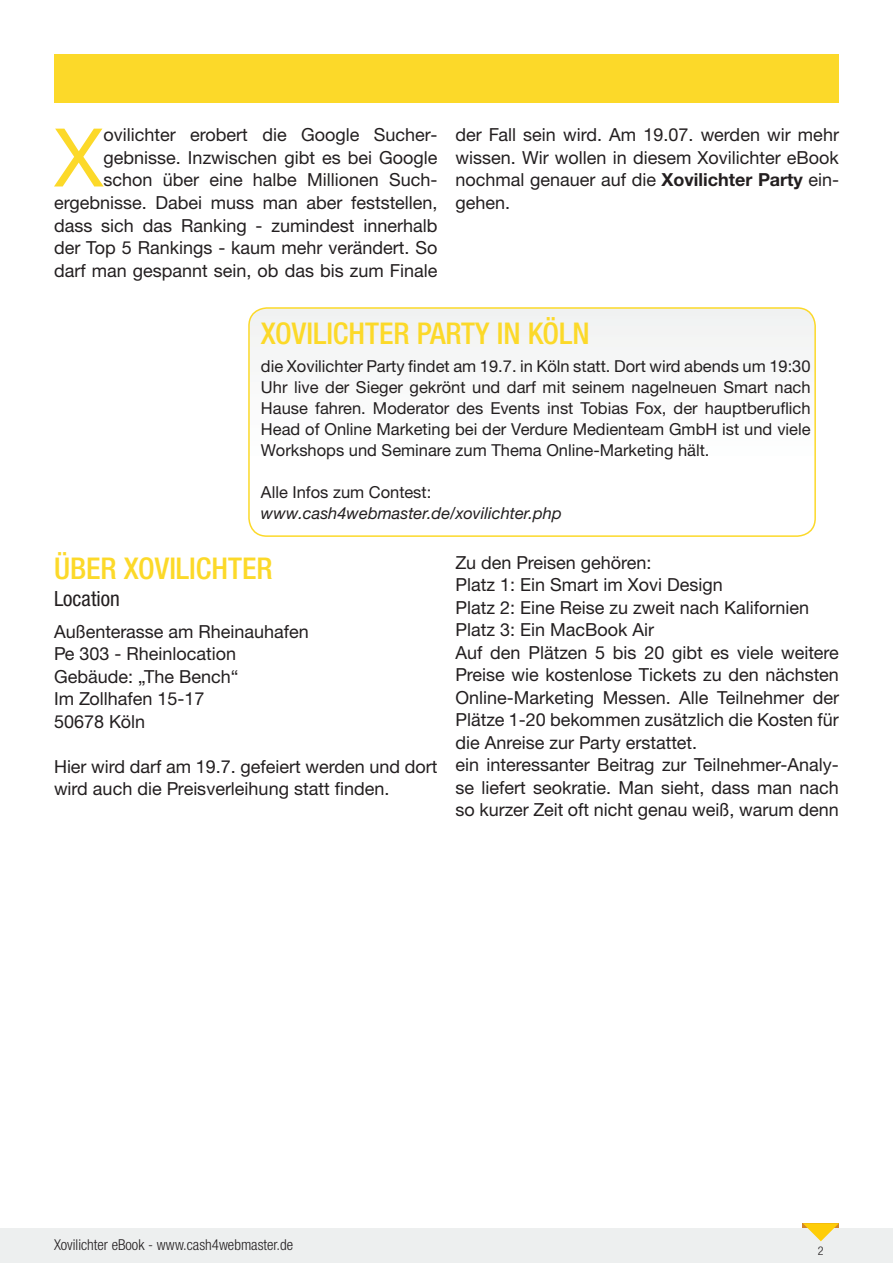
<style>
.page{position:relative;width:893px;height:1263px;background:#fff}
.page>*{position:absolute;margin:0;border:0;box-sizing:border-box;transform-origin:0 0}
.t1{font:81px "Helvetica Neue LTW1 G";color:#fcd929}
.t2{font:500 condensed 30px "Helvetica Neue LTW1 G";color:#fcd929}
.t3{font:condensed 21px "Helvetica Neue LTW1 G";color:#231f20}
.t4{font:18px/22.5px "Helvetica Neue LTW1 G";color:#231f20}
.t5{font:16.5px/21px "Helvetica Neue LTW1 G";color:#231f20;text-align:justify}
.t6{font:italic 16.5px "Helvetica Neue LTW1 G";color:#231f20}
.t7{font:300 condensed 15px "Helvetica Neue LTW1 G";color:#231f20}
.t8{font:300 condensed 12px "Helvetica Neue LTW1 G";color:#231f20}
.s1{font-weight:700}
</style>
<div class="page">
<svg style="left:249px;top:308px;width:566px;height:228px"></svg>
<div style="left:248px;top:307px;width:568px;height:230px;border:2px solid #fcd929;border-radius:18px"></div>
<div style="left:54px;top:54px;width:785px;height:48px;background:#fcd929"></div>
<div style="left:0;top:1228px;width:893px;height:34px;background:#edefef"></div>
<svg style="left:803px;top:1223px;width:36px;height:18px"></svg>
<p class="t4" style="left:54px;top:124px;width:385px;text-align:right">ovilichter erobert die Google Sucher&shy;gebnisse. Inzwischen gibt es bei Google schon über eine halbe Millionen Such&shy;ergebnisse. Dabei muss man aber feststellen, dass sich das Ranking - zumindest innerhalb der Top 5 Rankings - kaum mehr verändert. So darf man gespannt sein, ob das bis zum Finale</p>
<p class="t4" style="left:455px;top:124px;width:385px;text-align:justify">der Fall sein wird. Am 19.07. werden wir mehr wissen. Wir wollen in diesem Xovilichter eBook nochmal genauer auf die <span class="s1">Xovilichter Party</span> ein&shy;gehen.</p>
<h2 class="t2" style="left:261px;top:315px;width:330px">XOVILICHTER PARTY IN KÖLN</h2>
<p class="t5" style="left:261px;top:356px;width:551px">die Xovilichter Party findet am 19.7. in Köln statt. Dort wird abends um 19:30<br>Uhr live der Sieger gekrönt und darf mit seinem nagelneuen Smart nach Hause fahren. Moderator des Events inst Tobias Fox, der hauptberuflich Head of Online Marketing bei der Verdure Medienteam GmbH ist und viele Workshops und Seminare zum Thema Online-Marketing hält.</p>
<p class="t5" style="left:261px;top:482px;width:172px">Alle Infos zum Contest:</p>
<p class="t6" style="left:261px;top:503px;width:302px">www.cash4webmaster.de/xovilichter.php</p>
<h1 class="t1" style="left:54px;top:108px;width:51px">X</h1>
<h2 class="t2" style="left:54px;top:550px;width:99px">ÜBER XOVILICHTER</h2>
<p class="t3" style="left:54px;top:586px;width:67px">Location</p>
<p class="t4" style="left:54px;top:620px;width:256px">Außenterasse am Rheinauhafen<br>Pe 303 - Rheinlocation<br>Gebäude: „The Bench“<br>Im Zollhafen 15-17<br>50678 Köln</p>
<p class="t4" style="left:54px;top:755px;width:385px">Hier wird darf am 19.7. gefeiert werden und dort wird auch die Preisverleihung statt finden.</p>
<p class="t4" style="left:455px;top:551px;width:385px">Zu den Preisen gehören:<br>Platz 1: Ein Smart im Xovi Design<br>Platz 2: Eine Reise zu zweit nach Kalifornien Platz 3: Ein MacBook Air<br>Auf den Plätzen 5 bis 20 gibt es viele weitere Preise wie kostenlose Tickets zu den nächsten Online-Marketing Messen. Alle Teilnehmer der Plätze 1-20 bekommen zusätzlich die Kosten für die Anreise zur Party erstattet.<br>ein interessanter Beitrag zur Teilnehmer-Analy&shy;se liefert seokratie. Man sieht, dass man nach so kurzer Zeit oft nicht genau weiß, warum denn</p>
<p class="t7" style="left:54px;top:1236px;width:241px">Xovilichter eBook - www.cash4webmaster.de</p>
<p class="t8" style="left:818px;top:1243px;width:7px">2</p>
</div>
